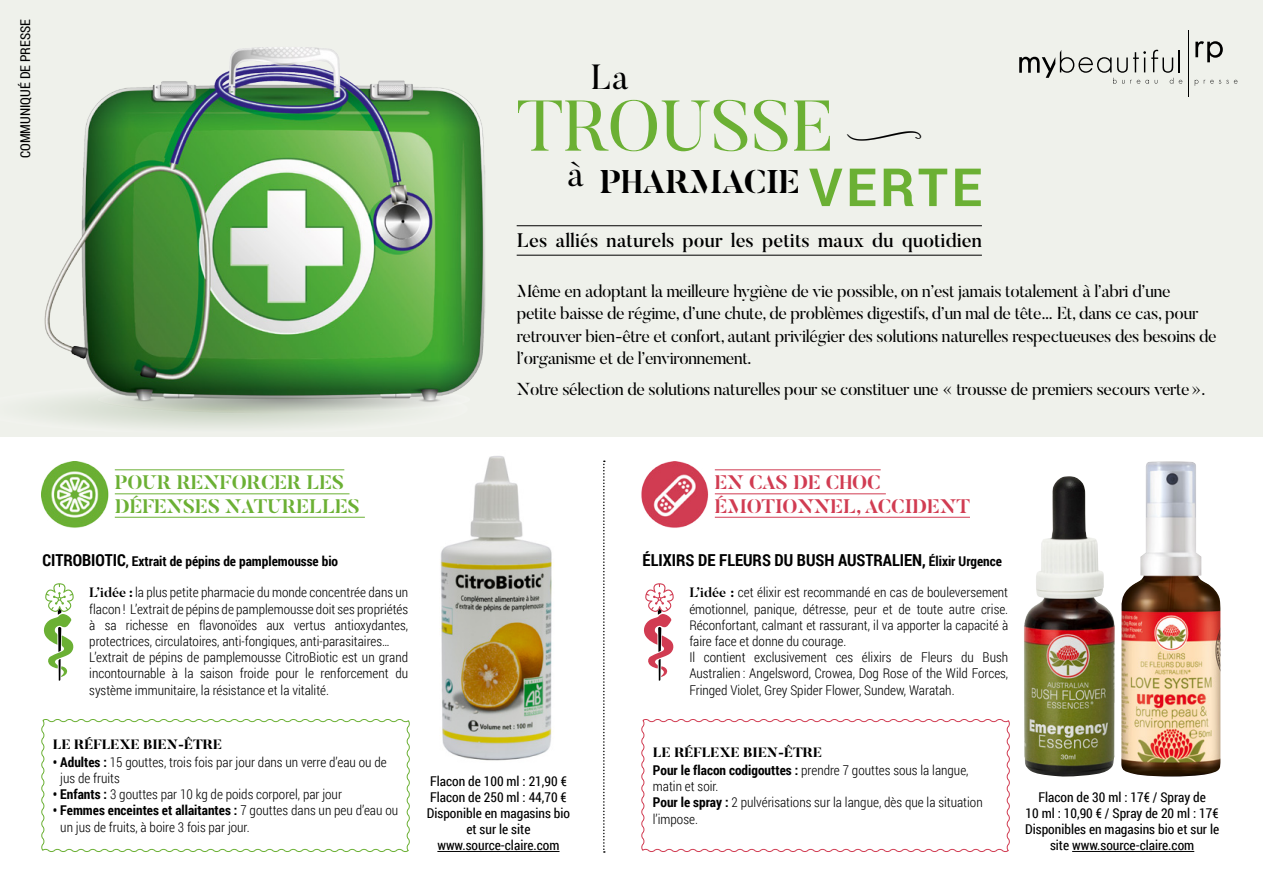
<style>
.page{position:relative;width:1263px;height:893px;background:#fff}
.page>*{position:absolute;margin:0;border:0;box-sizing:border-box;transform-origin:0 0}
.t1{font:71.25px "Butler";color:#6bb034}
.t2{font:700 52.65px "Roboto";letter-spacing:.07em;color:#6bb034}
.t3{font:41.7px "willshiffe Or";color:#000}
.t4{font:34.8px "Butler";color:#000}
.t5{font:700 32.7px "Butler Stencil";color:#000}
.t6{font:500 19.5px "Butler";color:#000}
.t7{font:700 19.5px/23.4px "Butler Stencil";color:#6bb034}
.t8{font:700 19.5px/23.4px "Butler Stencil";color:#d13c52}
.t9{font:17.25px/22.5px "Butler Stencil";letter-spacing:-.02em;color:#000}
.t10{font:700 16.5px "Roboto Condensed";color:#000}
.t11{font:300 13.5px/16.2px "Roboto Condensed";color:#000}
.t12{font:13.5px/16.2px "Roboto Condensed";color:#000;text-align:center}
.t13{font:700 13.5px "Roboto Condensed";color:#000}
.t14{font:800 13.5px "Butler";color:#000}
.s1{font-size:16.5px}
.s2{font-size:13.5px}
.s3{font-family:"Butler";font-weight:700}
.s4{font-weight:700}
</style>
<div class="page">
<div style="left:0;top:0;width:1263px;height:437px;background:#eff1eb"></div>
<svg style="left:41px;top:719px;width:369px;height:133px"></svg>
<svg style="left:641px;top:719px;width:369px;height:133px"></svg>
<svg style="left:44px;top:47px;width:442px;height:380px"></svg>
<hr style="left:517px;top:225px;width:465px;height:1px;background:#000">
<hr style="left:517px;top:255px;width:465px;height:1px;background:#000">
<svg style="left:1204px;top:80px;width:33px;height:4px"></svg>
<svg style="left:1195px;top:41px;width:28px;height:21px"></svg>
<hr style="left:1188px;top:30px;width:1px;height:67px;background:#000">
<svg style="left:1019px;top:50px;width:154px;height:34px"></svg>
<svg style="left:1179px;top:50px;width:1px;height:22px"></svg>
<img style="left:42px;top:461px;width:67px;height:67px">
<img style="left:641px;top:461px;width:68px;height:67px">
<hr style="left:115px;top:469px;width:229px;height:1px;background:#6bb034">
<hr style="left:115px;top:493px;width:234px;height:1px;background:#6bb034">
<hr style="left:115px;top:517px;width:250px;height:1px;background:#6bb034">
<hr style="left:715px;top:469px;width:166px;height:1px;background:#d13c52">
<hr style="left:715px;top:493px;width:171px;height:1px;background:#d13c52">
<hr style="left:715px;top:517px;width:255px;height:1px;background:#d13c52">
<svg style="left:43px;top:583px;width:31px;height:98px"></svg>
<svg style="left:644px;top:583px;width:30px;height:98px"></svg>
<img style="left:440px;top:456px;width:112px;height:305px">
<img style="left:1121px;top:461px;width:99px;height:315px">
<img style="left:1024px;top:476px;width:91px;height:301px">
<hr style="left:437px;top:851px;width:122px;height:1px;background:#000">
<hr style="left:1072px;top:851px;width:122px;height:1px;background:#000">
<svg style="left:603px;top:461px;width:2px;height:392px"></svg>
<p class="t12" style="left:17px;top:158px;width:140px;rotate:-90deg">COMMUNIQUÉ DE PRESSE</p>
<h3 class="t4" style="left:590px;top:55px;width:40px">La</h3>
<h1 class="t1" style="left:517px;top:81px;width:319px">TROUSSE</h1>
<h3 class="t4" style="left:567px;top:152px;width:18px">à</h3>
<h2 class="t2" style="left:809px;top:150px;width:174px">VERTE</h2>
<h3 class="t3" style="left:845px;top:111px;width:80px">6</h3>
<h3 class="t5" style="left:600px;top:161px;width:202px">PHARMACIE</h3>
<h3 class="t6" style="left:517px;top:228px;width:467px">Les alliés naturels pour les petits maux du quotidien</h3>
<p class="t9" style="left:517px;top:279px;width:702px">Même en adoptant la meilleure hygiène de vie possible, on n’est jamais totalement à l’abri d’une<br>petite baisse de régime, d’une chute, de problèmes digestifs, d’un mal de tête… Et, dans ce cas, pour retrouver bien-être et confort, autant privilégier des solutions naturelles respectueuses des besoins de l’organisme et de l’environnement.</p>
<p class="t9" style="left:517px;top:378px;width:690px">Notre sélection de solutions naturelles pour se constituer une « trousse de premiers secours verte».</p>
<h3 class="t7" style="left:115px;top:471px;width:246px">POUR RENFORCER LES<br>DÉFENSES NATURELLES</h3>
<h3 class="t8" style="left:715px;top:471px;width:257px">EN CAS DE CHOC<br>ÉMOTIONNEL, ACCIDENT</h3>
<p class="t13" style="left:43px;top:552px;width:297px"><span class="s1">CITROBIOTIC</span>, Extrait de pépins de pamplemousse bio</p>
<p class="t10" style="left:642px;top:549px;width:361px">ÉLIXIRS DE FLEURS DU BUSH AUSTRALIEN, <span class="s2">Élixir Urgence</span></p>
<p class="t11" style="left:89px;top:584px;width:320px"><span class="s3">L’idée :</span> la plus petite pharmacie du monde concentrée dans un flacon ! L’extrait de pépins de pamplemousse doit ses propriétés à sa richesse en flavonoïdes aux vertus antioxydantes, protectrices, circulatoires, anti-fongiques, anti-parasitaires… L’extrait de pépins de pamplemousse CitroBiotic est un grand incontournable à la saison froide pour le renforcement du système immunitaire, la résistance et la vitalité.</p>
<p class="t11" style="left:689px;top:584px;width:320px"><span class="s3">L’idée :</span> cet élixir est recommandé en cas de bouleversement émotionnel, panique, détresse, peur et de toute autre crise.<br>Réconfortant, calmant et rassurant, il va apporter la capacité à faire face et donne du courage.<br>Il contient exclusivement ces élixirs de Fleurs du Bush Australien : Angelsword, Crowea, Dog Rose of the Wild Forces, Fringed Violet, Grey Spider Flower, Sundew, Waratah.</p>
<p class="t14" style="left:53px;top:736px;width:171px">LE RÉFLEXE BIEN-ÊTRE</p>
<p class="t11" style="left:60px;top:753px;width:328px;text-indent:-7px"><span class="s4">• Adultes :</span> 15 gouttes, trois fois par jour dans un verre d’eau ou de jus de fruits</p>
<p class="t11" style="left:53px;top:786px;width:291px"><span class="s4">• Enfants :</span> 3 gouttes par 10 kg de poids corporel, par jour</p>
<p class="t11" style="left:60px;top:802px;width:339px;text-indent:-7px"><span class="s4">• Femmes enceintes et allaitantes :</span> 7 gouttes dans un peu d’eau ou un jus de fruits, à boire 3 fois par jour.</p>
<p class="t12" style="left:427px;top:772px;width:145px">Flacon de 100 ml : 21,90 €<br>Flacon de 250 ml : 44,70 €<br>Disponible en magasins bio et sur le site www.source-claire.com</p>
<p class="t14" style="left:653px;top:744px;width:171px">LE RÉFLEXE BIEN-ÊTRE</p>
<p class="t11" style="left:653px;top:761px;width:331px"><span class="s4">Pour le flacon codigouttes :</span> prendre 7 gouttes sous la langue, matin et soir.<br><span class="s4">Pour le spray :</span> 2 pulvérisations sur la langue, dès que la situation l’impose.</p>
<p class="t12" style="left:1025px;top:788px;width:195px">Flacon de 30 ml : 17€ / Spray de<br>10 ml : 10,90 € / Spray de 20 ml : 17€<br>Disponibles en magasins bio et sur le site www.source-claire.com</p>
</div>
